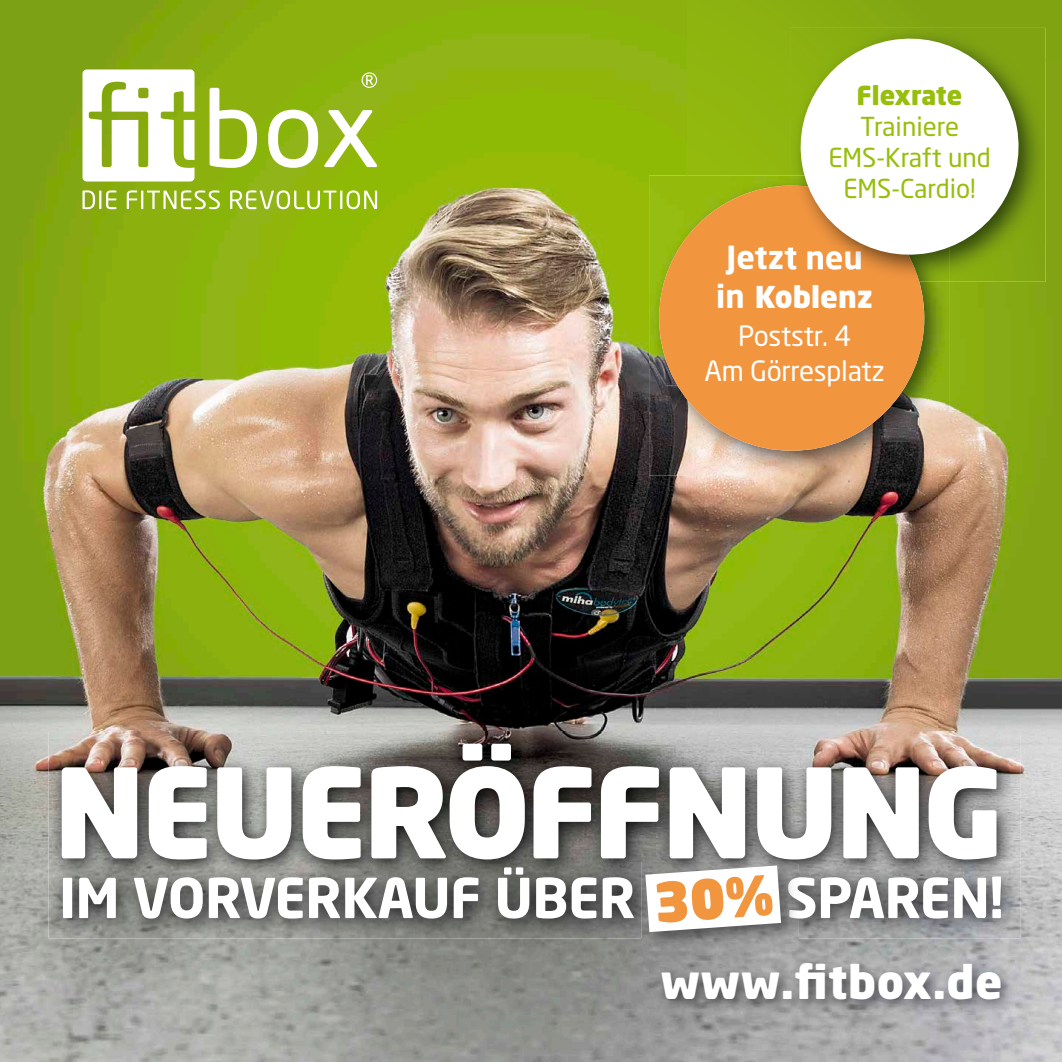
<style>
.page{position:relative;width:1062px;height:1062px;background:#fff}
.page>*{position:absolute;margin:0;border:0;box-sizing:border-box;transform-origin:0 0}
.t1{font:900 122.5px "Neo Sans Std";letter-spacing:-.03em;color:#fff}
.t2{font:700 54.25px "Neo Sans Std";letter-spacing:-.01em;color:#fff}
.t3{font:900 45.5px "Neo Sans Std";letter-spacing:.01em;color:#fff}
.t4{font:700 31.5px "Neo Sans Std";color:#fff}
.t5{font:900 29.75px "Neo Sans Std";color:#fff}
.t6{font:27.65px/35px "Neo Sans Std";letter-spacing:-.01em;color:#fff;text-align:center}
.t7{font:25.9px/31px "Neo Sans Std";color:#97be0a;text-align:center}
.t8{font:900 25.9px "Neo Sans Std";letter-spacing:-.01em;color:#97be0a}
.s1{font-weight:700;font-size:31.5px}
</style>
<div class="page">
<img style="left:0;top:732px;width:62px;height:330px">
<img style="left:1000px;top:61px;width:62px;height:1001px">
<img style="left:62px;top:938px;width:938px;height:124px">
<img style="left:0;top:0;width:686px;height:732px">
<div style="left:686px;top:0;width:125px;height:175px;background:#8fb50f"></div>
<img style="left:811px;top:0;width:251px;height:61px">
<img style="left:937px;top:282px;width:63px;height:449px">
<img style="left:686px;top:475px;width:251px;height:256px">
<svg style="left:82px;top:69px;width:112px;height:112px"></svg>
<svg style="left:209px;top:88px;width:48px;height:80px"></svg>
<svg style="left:268px;top:110px;width:50px;height:58px"></svg>
<svg style="left:324px;top:110px;width:53px;height:57px"></svg>
<svg style="left:82px;top:190px;width:34px;height:19px"></svg>
<svg style="left:127px;top:190px;width:93px;height:19px"></svg>
<svg style="left:230px;top:190px;width:147px;height:19px"></svg>
<svg style="left:361px;top:72px;width:16px;height:16px"></svg>
<img style="left:654px;top:956px;width:361px;height:58px">
<img style="left:649px;top:175px;width:300px;height:300px">
<div style="left:659px;top:186px;width:265px;height:265px;background:#f2953f;border-radius:50%"></div>
<img style="left:790px;top:28px;width:255px;height:254px">
<img style="left:790px;top:175px;width:159px;height:107px">
<img style="left:790px;top:186px;width:129px;height:96px">
<img style="left:790px;top:246px;width:72px;height:29px">
<svg style="left:792px;top:30px;width:235px;height:233px"></svg>
<img style="left:49px;top:732px;width:607px;height:206px">
<img style="left:656px;top:732px;width:364px;height:154px">
<img style="left:799px;top:886px;width:221px;height:52px">
<img style="left:49px;top:731px;width:971px;height:1px">
<img style="left:799px;top:876px;width:202px;height:42px">
<img style="left:641px;top:862px;width:158px;height:88px">
<img style="left:788px;top:876px;width:11px;height:42px">
<svg style="left:645px;top:865px;width:136px;height:67px"></svg>
<p class="t8" style="left:857px;top:78px;width:107px">Flexrate</p>
<p class="t7" style="left:828px;top:110px;width:164px">Trainiere<br>EMS-Kraft und<br>EMS-Cardio!</p>
<p class="t4" style="left:726px;top:237px;width:138px">Jetzt neu</p>
<p class="t5" style="left:716px;top:277px;width:158px"><span class="s1">in</span> Koblenz</p>
<p class="t6" style="left:704px;top:318px;width:182px">Poststr. 4<br>Am Görresplatz</p>
<h1 class="t1" style="left:54px;top:732px;width:951px">NEUERÖFFNUNG</h1>
<h2 class="t2" style="left:59px;top:863px;width:578px">IM VORVERKAUF ÜBER</h2>
<h2 class="t2" style="left:786px;top:863px;width:220px">SPAREN!</h2>
<h3 class="t3" style="left:660px;top:952px;width:343px">www.fitbox.de</h3>
</div>
